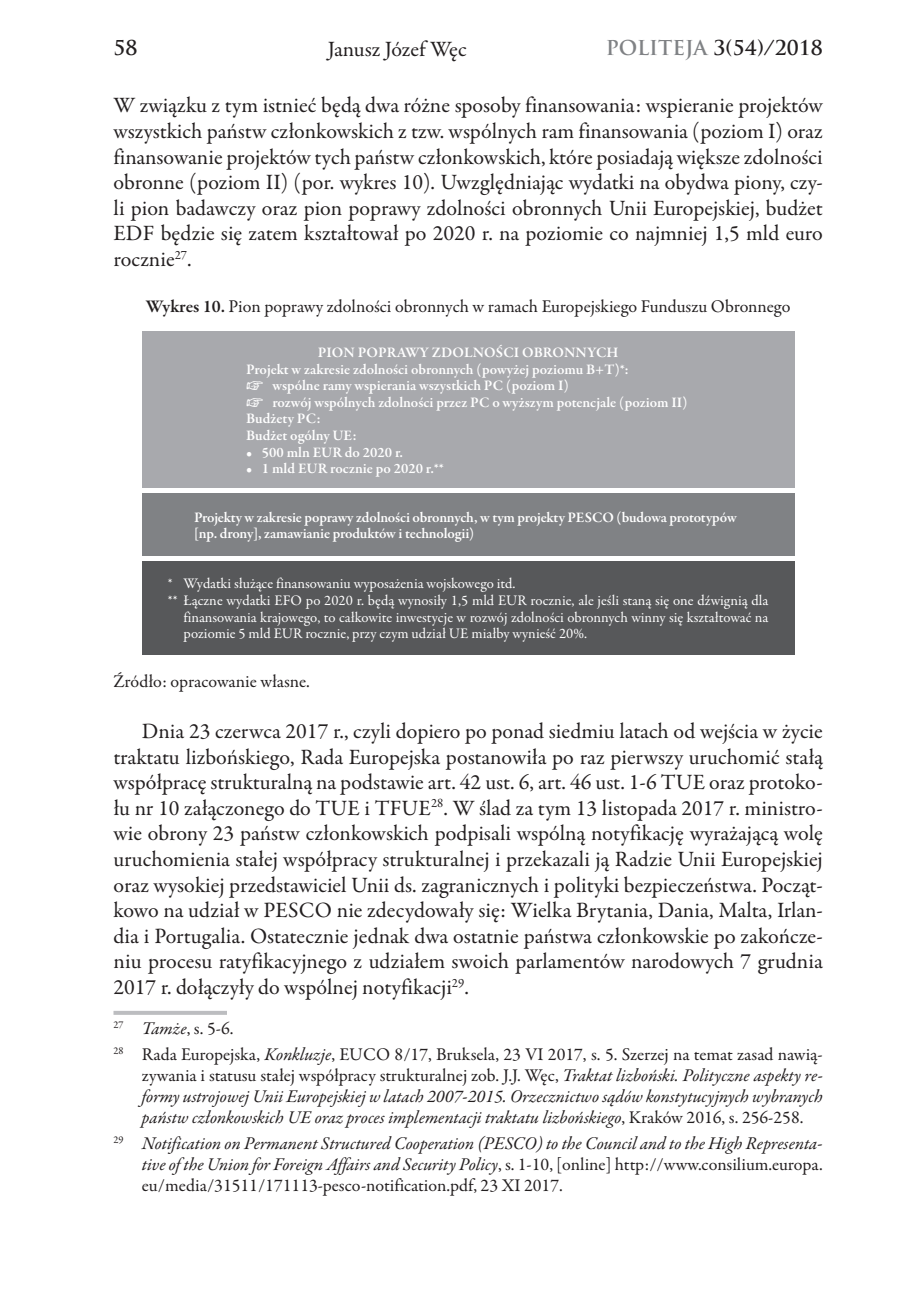
<style>
.page{position:relative;width:908px;height:1304px;background:#fff}
.page>*{position:absolute;margin:0;border:0;box-sizing:border-box;transform-origin:0 0}
.t1{font:22px/25.6px "Garamond Premr Pro";color:#231f20;text-align:justify}
.t2{font:700 20px "Trajan Pro";color:#231f20}
.t3{font:italic 18px/20.8px "Garamond Premr Pro";letter-spacing:-.005em;color:#231f20;text-align:justify}
.t4{font:18px/26.4px "Garamond Premr Pro";color:#231f20}
.t5{font:600 14.8px/16.6px "Garamond Premr Pro";letter-spacing:-.005em;color:#fff}
.t6{font:14.8px "Garamond Premr Pro";color:#fff}
.s1{color:#808285}
.s2{font-weight:600}
.s3{font-style:italic}
.s4{font-style:normal}
</style>
<div class="page">
<hr style="left:113px;top:1011px;width:114px;height:4px;background:#bcbdc0">
<div style="left:142px;top:332px;width:652px;height:156px;background:#a8a9ad"></div>
<div style="left:142px;top:493px;width:652px;height:63px;background:#808285"></div>
<div style="left:142px;top:561px;width:652px;height:94px;background:#57585a"></div>
<p class="t2" style="left:113px;top:35px;width:25px">58</p>
<p class="t1" style="left:327px;top:36px;width:140px">Janusz Józef Węc</p>
<p class="t2" style="left:605px;top:35px;width:218px"><span class="s1">POLITEJA</span> 3(54)/2018</p>
<p class="t1" style="left:113px;top:93px;width:710px">W związku z tym istnieć będą dwa różne sposoby finansowania: wspieranie projektów wszystkich państw członkowskich z tzw. wspólnych ram finansowania (poziom I) oraz finansowanie projektów tych państw członkowskich, które posiadają większe zdolności obronne (poziom II) (por. wykres 10). Uwzględniając wydatki na obydwa piony, czy&shy;li pion badawczy oraz pion poprawy zdolności obronnych Unii Europejskiej, budżet EDF będzie się zatem kształtował po 2020 r. na poziomie co najmniej 1,5 mld euro rocznie<sup>27</sup>.</p>
<p class="t4" style="left:146px;top:294px;width:645px"><span class="s2">Wykres 10.</span> Pion poprawy zdolności obronnych w ramach Europejskiego Funduszu Obronnego</p>
<p class="t5" style="left:246px;top:345px;width:384px;text-indent:71px">PION POPRAWY ZDOLNOŚCI OBRONNYCH<br>Projekt w zakresie zdolności obronnych (powyżej poziomu B+T)*:</p>
<p class="t5" style="left:246px;top:378px;width:324px">• wspólne ramy wspierania wszystkich PC (poziom I)</p>
<p class="t5" style="left:246px;top:394px;width:442px">• rozwój wspólnych zdolności przez PC o wyższym potencjale (poziom II)<br>Budżety PC:<br>Budżet ogólny UE:</p>
<p class="t5" style="left:246px;top:444px;width:158px">• 500 mln EUR do 2020 r.</p>
<p class="t5" style="left:246px;top:460px;width:199px">• 1 mld EUR rocznie po 2020 r.**</p>
<p class="t5" style="left:194px;top:509px;width:544px">Projekty w zakresie poprawy zdolności obronnych, w tym projekty PESCO (budowa prototypów [np. drony], zamawianie produktów i technologii)</p>
<p class="t6" style="left:168px;top:575px;width:349px">* Wydatki służące finansowaniu wyposażenia wojskowego itd.</p>
<p class="t6" style="left:168px;top:591px;width:601px">** Łączne wydatki EFO po 2020 r. będą wynosiły 1,5 mld EUR rocznie, ale jeśli staną się one dźwignią dla</p>
<p class="t6" style="left:183px;top:608px;width:586px">finansowania krajowego, to całkowite inwestycje w rozwój zdolności obronnych winny się kształtować na</p>
<p class="t6" style="left:183px;top:625px;width:404px">poziomie 5 mld EUR rocznie, przy czym udział UE miałby wynieść 20%.</p>
<p class="t4" style="left:113px;top:668px;width:198px">Źródło: opracowanie własne.</p>
<p class="t1" style="left:113px;top:719px;width:710px;text-indent:28px">Dnia 23 czerwca 2017 r., czyli dopiero po ponad siedmiu latach od wejścia w życie traktatu lizbońskiego, Rada Europejska postanowiła po raz pierwszy uruchomić stałą współpracę strukturalną na podstawie art. 42 ust. 6, art. 46 ust. 1-‑ 6 TUE oraz protoko&shy;łu nr 10 załączonego do TUE i TFUE<sup>28</sup>. W ślad za tym 13 listopada 2017 r. ministro&shy;wie obrony 23 państw członkowskich podpisali wspólną notyfikację wyrażającą wolę uruchomienia stałej współpracy strukturalnej i przekazali ją Radzie Unii Europejskiej oraz wysokiej przedstawiciel Unii ds. zagranicznych i polityki bezpieczeństwa. Począt&shy;kowo na udział w PESCO nie zdecydowały się: Wielka Brytania, Dania, Malta, Irlan&shy;dia i Portugalia. Ostatecznie jednak dwa ostatnie państwa członkowskie po zakończe&shy;niu procesu ratyfikacyjnego z udziałem swoich parlamentów narodowych 7 grudnia 2017 r. dołączyły do wspólnej notyfikacji<sup>29</sup>.</p>
<p class="t4" style="left:113px;top:1015px;width:710px"><sup>27</sup> <span class="s3">Tamże</span>, s. 5-‑ 6.<br><sup>28</sup> Rada Europejska, <span class="s3">Konkluzje</span>, EUCO 8/17, Bruksela, 23 VI 2017, s. 5. Szerzej na temat zasad nawią-</p>
<p class="t3" style="left:142px;top:1066px;width:682px"><span class="s4">zywania i statusu stałej współpracy strukturalnej zob. J.J. Węc,</span> Traktat lizboński. Polityczne aspekty re&shy;formy ustrojowej Unii Europejskiej w latach 2007-‑2015. Orzecznictwo sądów konstytucyjnych wybranych państw członkowskich UE oraz proces implementacji traktatu lizbońskiego<span class="s4">, Kraków 2016, s. 256-‑ 258.</span></p>
<p class="t3" style="left:142px;top:1134px;width:682px;text-indent:-28px"><sup>29</sup> Notification on Permanent Structured Cooperation (PESCO) to the Council and to the High Representa&shy;tive of the Union for Foreign Affairs and Security Policy<span class="s4">, s. 1-‑ 10, [online] http://www.consilium.europa. eu/media/31511/171113-‑pesco-‑notification.pdf, 23 XI 2017.</span></p>
</div>
